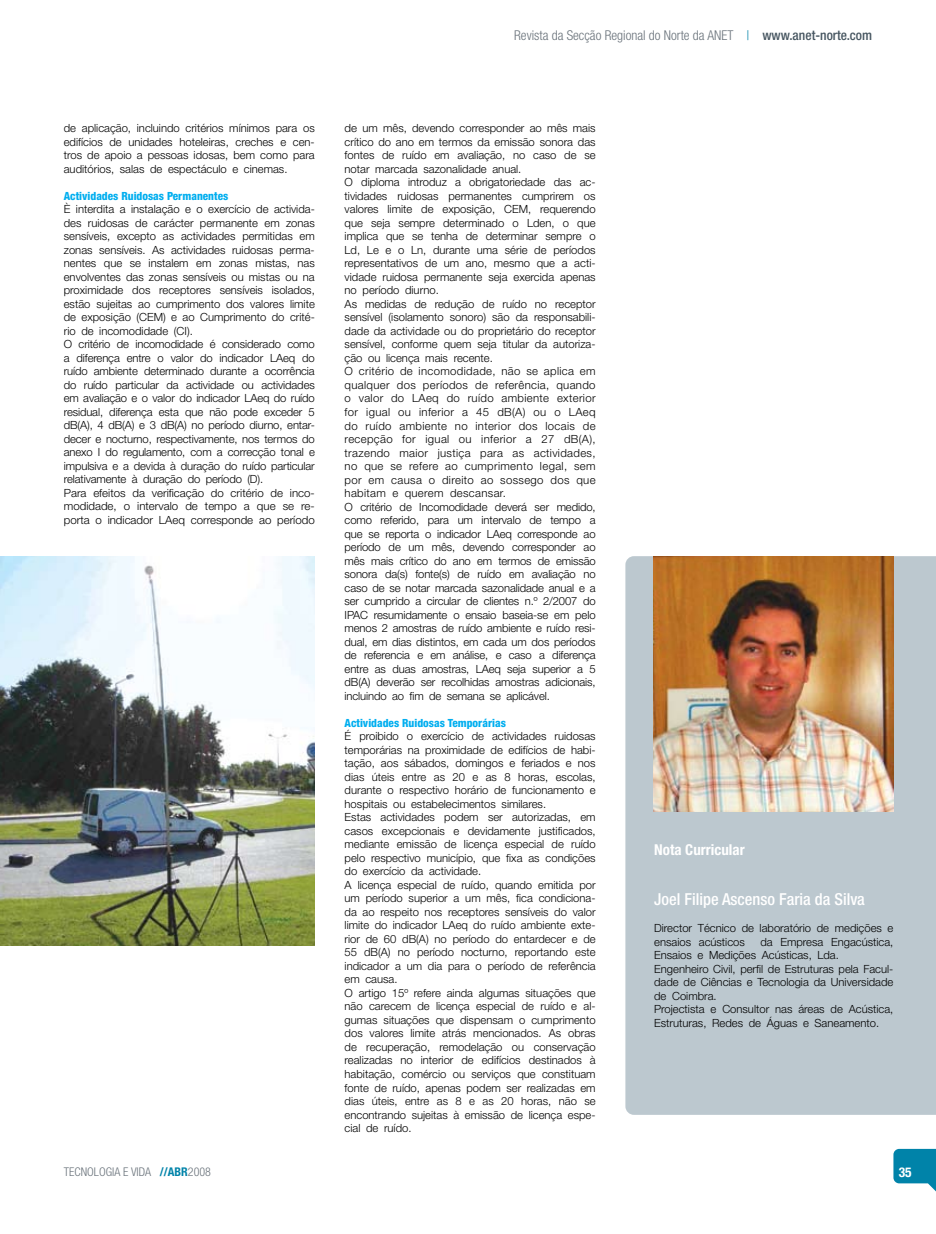
<style>
.page{position:relative;width:936px;height:1234px;background:#fff}
.page>*{position:absolute;margin:0;border:0;box-sizing:border-box;transform-origin:0 0}
.t1{font:500 condensed 16.5px "Helvetica Neue";color:#fff}
.t2{font:700 condensed 15px "Helvetica Neue";color:#fff}
.t3{font:300 condensed 13.5px "Helvetica Neue";color:#6a737b}
.t4{font:700 condensed 13.5px "Helvetica Neue";color:#fff}
.t5{font:300 condensed 12px "Helvetica Neue";color:#6a737b}
.t6{font:300 11.25px/13.5px "Helvetica Neue";color:#000}
.t7{font:800 condensed 11.25px "Helvetica Neue";color:#00aeef}
.s1{color:#0083a9}
.s2{font-weight:500;color:#465560}
.s3{font-weight:700;color:#0083a9}
</style>
<div class="page">
<svg style="left:893px;top:1148px;width:42px;height:43px"></svg>
<div style="left:625px;top:556px;width:310px;height:558px;background:#bcc8cf"></div>
<img style="left:653px;top:556px;width:240px;height:255px">
<img style="left:0;top:556px;width:315px;height:389px">
<p class="t3" style="left:514px;top:27px;width:359px">Revista da Secção Regional do Norte da ANET <span class="s1">|</span> <span class="s2">www.anet-norte.com</span></p>
<p class="t6" style="left:64px;top:121px;width:252px;text-align:justify">de aplicação, incluindo critérios mínimos para os edifícios de unidades hoteleiras, creches e cen&shy;tros de apoio a pessoas idosas, bem como para auditórios, salas de espectáculo e cinemas.</p>
<p class="t7" style="left:64px;top:188px;width:166px">Actividades Ruidosas Permanentes</p>
<p class="t6" style="left:64px;top:202px;width:252px">È interdita a instalação e o exercício de activida&shy;des ruidosas de carácter permanente em zonas sensíveis, excepto as actividades permitidas em zonas sensíveis. As actividades ruidosas perma&shy;nentes que se instalem em zonas mistas, nas envolventes das zonas sensíveis ou mistas ou na proximidade dos receptores sensíveis isolados, estão sujeitas ao cumprimento dos valores limite de exposição (CEM) e ao Cumprimento do crité&shy;rio de incomodidade (CI).<br>O critério de incomodidade é considerado como a diferença entre o valor do indicador LAeq do ruído ambiente determinado durante a ocorrência do ruído particular da actividade ou actividades em avaliação e o valor do indicador LAeq do ruído residual, diferença esta que não pode exceder 5 dB(A), 4 dB(A) e 3 dB(A) no período diurno, entar&shy;decer e nocturno, respectivamente, nos termos do anexo I do regulamento, com a correcção tonal e impulsiva e a devida à duração do ruído particular relativamente à duração do período (D).<br>Para efeitos da verificação do critério de inco&shy;modidade, o intervalo de tempo a que se re&shy;porta o indicador LAeq corresponde ao período</p>
<p class="t6" style="left:344px;top:121px;width:252px">de um mês, devendo corresponder ao mês mais crítico do ano em termos da emissão sonora das fontes de ruído em avaliação, no caso de se notar marcada sazonalidade anual.<br>O diploma introduz a obrigatoriedade das ac&shy;tividades ruidosas permanentes cumprirem os valores limite de exposição, CEM, requerendo que seja sempre determinado o Lden, o que implica que se tenha de determinar sempre o Ld, Le e o Ln, durante uma série de períodos representativos de um ano, mesmo que a acti&shy;vidade ruidosa permanente seja exercida apenas no período diurno.<br>As medidas de redução de ruído no receptor sensível (isolamento sonoro) são da responsabili&shy;dade da actividade ou do proprietário do receptor sensível, conforme quem seja titular da autoriza&shy;ção ou licença mais recente.<br>O critério de incomodidade, não se aplica em qualquer dos períodos de referência, quando o valor do LAeq do ruído ambiente exterior for igual ou inferior a 45 dB(A) ou o LAeq do ruído ambiente no interior dos locais de recepção for igual ou inferior a 27 dB(A), trazendo maior justiça para as actividades, no que se refere ao cumprimento legal, sem por em causa o direito ao sossego dos que habitam e querem descansar.<br>O critério de Incomodidade deverá ser medido, como referido, para um intervalo de tempo a que se reporta o indicador LAeq corresponde ao período de um mês, devendo corresponder ao mês mais crítico do ano em termos de emissão sonora da(s) fonte(s) de ruído em avaliação no caso de se notar marcada sazonalidade anual e a ser cumprido a circular de clientes n.º 2/2007 do IPAC resumidamente o ensaio baseia-se em pelo menos 2 amostras de ruído ambiente e ruído resi&shy;dual, em dias distintos, em cada um dos períodos de referencia e em análise, e caso a diferença entre as duas amostras, LAeq seja superior a 5 dB(A) deverão ser recolhidas amostras adicionais, incluindo ao fim de semana se aplicável.</p>
<p class="t7" style="left:344px;top:715px;width:163px">Actividades Ruidosas Temporárias</p>
<p class="t6" style="left:344px;top:729px;width:252px">É proibido o exercício de actividades ruidosas temporárias na proximidade de edifícios de habi&shy;tação, aos sábados, domingos e feriados e nos dias úteis entre as 20 e as 8 horas, escolas, durante o respectivo horário de funcionamento e hospitais ou estabelecimentos similares.<br>Estas actividades podem ser autorizadas, em casos excepcionais e devidamente justificados, mediante emissão de licença especial de ruído pelo respectivo município, que fixa as condições do exercício da actividade.<br>A licença especial de ruído, quando emitida por um período superior a um mês, fica condiciona&shy;da ao respeito nos receptores sensíveis do valor limite do indicador LAeq do ruído ambiente exte&shy;rior de 60 dB(A) no período do entardecer e de 55 dB(A) no período nocturno, reportando este indicador a um dia para o período de referência em causa.<br>O artigo 15º refere ainda algumas situações que não carecem de licença especial de ruído e al&shy;gumas situações que dispensam o cumprimento dos valores limite atrás mencionados. As obras de recuperação, remodelação ou conservação realizadas no interior de edifícios destinados à habitação, comércio ou serviços que constituam fonte de ruído, apenas podem ser realizadas em dias úteis, entre as 8 e as 20 horas, não se encontrando sujeitas à emissão de licença espe&shy;cial de ruído.</p>
<h2 class="t2" style="left:654px;top:840px;width:92px">Nota Curricular</h2>
<h1 class="t1" style="left:654px;top:889px;width:212px">Joel Filipe Ascenso Faria da Silva</h1>
<p class="t6" style="left:654px;top:921px;width:241px">Director Técnico de laboratório de medições e ensaios acústicos</p>
<p class="t6" style="left:654px;top:934px;width:241px;text-indent:106px">da Empresa Engacústica, Ensaios e Medições Acústicas, Lda.<br>Engenheiro Civil, perfil de Estruturas pela Facul&shy;dade de Ciências e Tecnologia da Universidade de Coimbra.<br>Projectista e Consultor nas áreas de Acústica, Estruturas, Redes de Águas e Saneamento.</p>
<p class="t5" style="left:64px;top:1164px;width:148px">TECNOLOGIA E VIDA <span class="s3">//ABR</span>2008</p>
<p class="t4" style="left:898px;top:1163px;width:14px">35</p>
</div>
